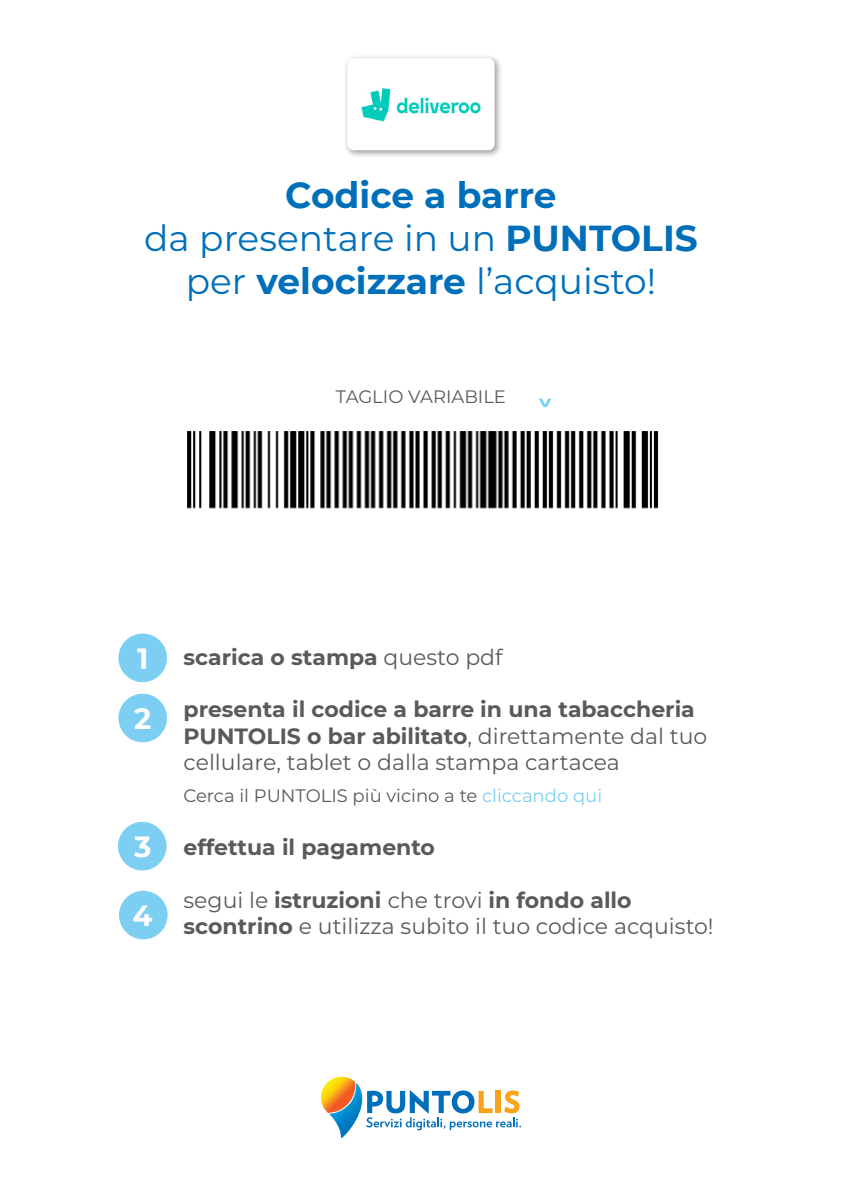
<style>
.page{position:relative;width:842px;height:1191px;background:#fff}
.page>*{position:absolute;margin:0;border:0;box-sizing:border-box;transform-origin:0 0}
.t1{font:700 36px/43.2px "Montserrat";letter-spacing:-.005em;color:#006fba;text-align:center}
.t2{font:700 29.2px/60.2px "Montserrat";color:#fff}
.t3{font:700 22px/26.4px "Montserrat";color:#5a5a5d}
.t4{font:22px/26.4px "Montserrat";color:#5a5a5d}
.t5{font:18px "Montserrat";color:#5a5a5d}
.s1{font-weight:400}
.s2{color:#7ccff2}
.s3{font-weight:700}
</style>
<div class="page">
<div style="left:118px;top:633px;width:49px;height:49px;background:#7ccff2;border-radius:50%"></div>
<div style="left:118px;top:693px;width:49px;height:49px;background:#7ccff2;border-radius:50%"></div>
<div style="left:118px;top:822px;width:49px;height:48px;background:#7ccff2;border-radius:50%"></div>
<div style="left:119px;top:890px;width:49px;height:49px;background:#7ccff2;border-radius:50%"></div>
<svg style="left:321px;top:1076px;width:200px;height:62px"></svg>
<img style="left:187px;top:431px;width:472px;height:78px">
<svg style="left:539px;top:398px;width:12px;height:9px"></svg>
<div style="left:343px;top:54px;width:160px;height:104px;background:#231f20;opacity:.45"></div>
<div style="left:347px;top:58px;width:148px;height:92px;background:#fff;border-radius:6px"></div>
<img style="left:361px;top:88px;width:120px;height:34px">
<h1 class="t1" style="left:144px;top:172px;width:555px">Codice a barre<br><span class="s1">da presentare in un</span> PUNTOLIS <span class="s1">per</span> velocizzare <span class="s1">l’acquisto!</span></h1>
<p class="t5" style="left:336px;top:384px;width:172px">TAGLIO VARIABILE</p>
<h2 class="t2" style="left:134px;top:627px;width:19px">1<br>2</h2>
<h2 class="t2" style="left:134px;top:815px;width:19px">3</h2>
<h2 class="t2" style="left:132px;top:884px;width:22px">4</h2>
<p class="t3" style="left:184px;top:642px;width:321px">scarica o stampa <span class="s1">questo pdf</span></p>
<p class="t3" style="left:184px;top:695px;width:525px">presenta il codice a barre in una tabaccheria<br>PUNTOLIS o bar abilitato<span class="s1">, direttamente dal tuo cellulare, tablet o dalla stampa cartacea</span></p>
<p class="t5" style="left:184px;top:783px;width:420px">Cerca il PUNTOLIS più vicino a te <span class="s2">cliccando qui</span></p>
<p class="t3" style="left:184px;top:833px;width:253px">effettua il pagamento</p>
<p class="t4" style="left:184px;top:886px;width:532px">segui le <span class="s3">istruzioni</span> che trovi <span class="s3">in fondo allo scontrino</span> e utilizza subito il tuo codice acquisto!</p>
</div>
